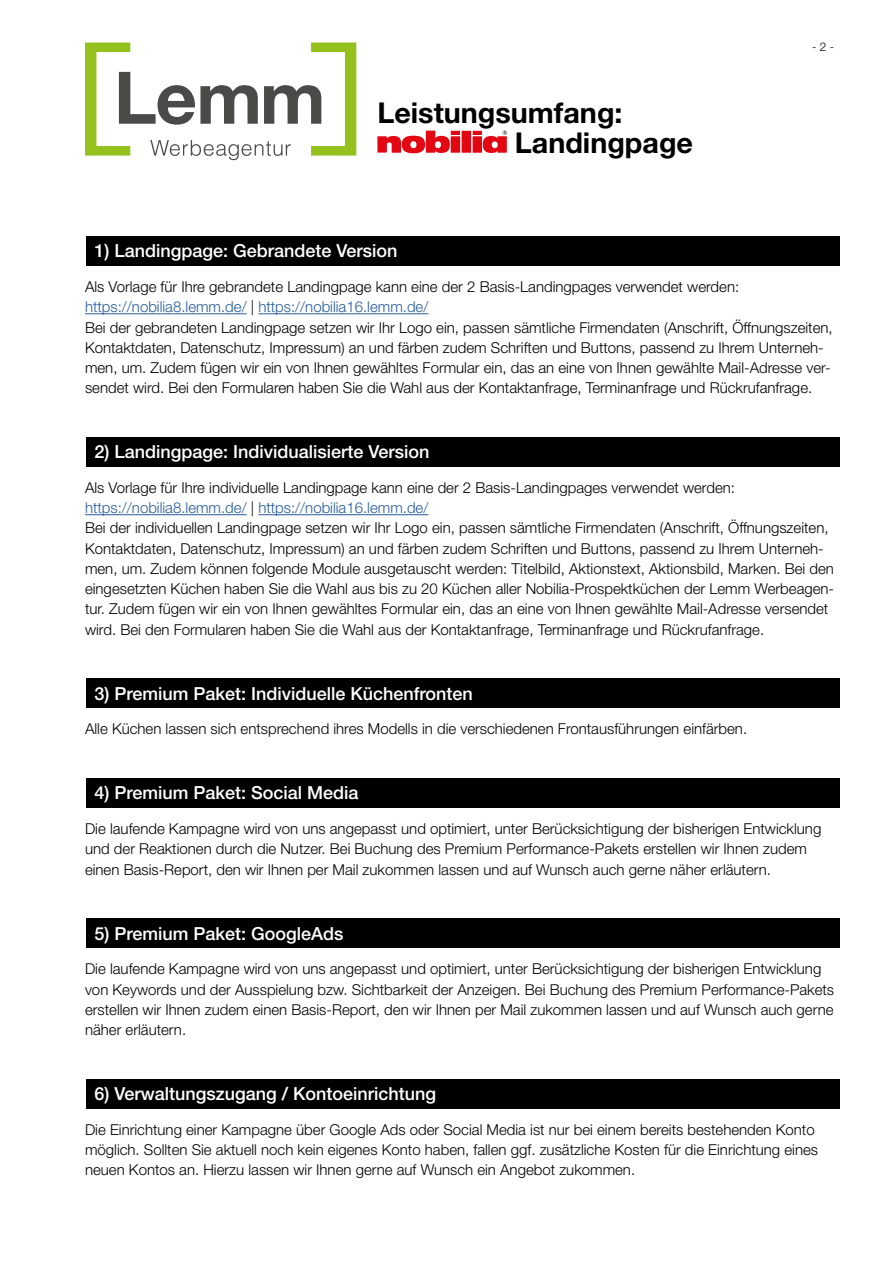
<style>
.page{position:relative;width:893px;height:1263px;background:#fff}
.page>*{position:absolute;margin:0;border:0;box-sizing:border-box;transform-origin:0 0}
.t1{font:700 28.65px/30.5px "Helvetica Neue LT Std";color:#000}
.t2{font:500 18px "Helvetica Neue LT Std";color:#fff}
.t3{font:300 15px/20.2px "Helvetica Neue LT Std";color:#000}
.t4{font:300 12px "Helvetica Neue LT Std";color:#000}
.s1{color:#275b9b}
</style>
<div class="page">
<svg style="left:377px;top:131px;width:130px;height:22px"></svg>
<svg style="left:85px;top:43px;width:271px;height:117px"></svg>
<hr style="left:85px;top:313px;width:162px;height:1px;background:#275b9b">
<hr style="left:258px;top:313px;width:170px;height:1px;background:#275b9b">
<div style="left:86px;top:236px;width:754px;height:30px;background:#000"></div>
<hr style="left:85px;top:514px;width:162px;height:1px;background:#275b9b">
<hr style="left:258px;top:514px;width:170px;height:1px;background:#275b9b">
<div style="left:86px;top:437px;width:754px;height:30px;background:#000"></div>
<div style="left:86px;top:678px;width:754px;height:30px;background:#000"></div>
<div style="left:86px;top:778px;width:754px;height:30px;background:#000"></div>
<div style="left:86px;top:918px;width:754px;height:30px;background:#000"></div>
<div style="left:86px;top:1079px;width:754px;height:29px;background:#000"></div>
<h1 class="t1" style="left:515px;top:97px;width:180px;text-indent:-137px">Leistungsumfang:<br>Landingpage</h1>
<p class="t2" style="left:94px;top:240px;width:305px">1) Landingpage: Gebrandete Version</p>
<p class="t4" style="left:812px;top:39px;width:23px">- 2 -</p>
<p class="t3" style="left:85px;top:276px;width:749px">Als Vorlage für Ihre gebrandete Landingpage kann eine der 2 Basis-Landingpages verwendet werden: <span class="s1">https://nobilia8.lemm.de/</span> | <span class="s1">https://nobilia16.lemm.de/<br></span>Bei der gebrandeten Landingpage setzen wir Ihr Logo ein, passen sämtliche Firmendaten (Anschrift, Öffnungszeiten, Kontaktdaten, Datenschutz, Impressum) an und färben zudem Schriften und Buttons, passend zu Ihrem Unterneh&shy;men, um. Zudem fügen wir ein von Ihnen gewähltes Formular ein, das an eine von Ihnen gewählte Mail-Adresse ver&shy;sendet wird. Bei den Formularen haben Sie die Wahl aus der Kontaktanfrage, Terminanfrage und Rückrufanfrage.</p>
<p class="t2" style="left:94px;top:441px;width:337px">2) Landingpage: Individualisierte Version</p>
<p class="t3" style="left:85px;top:477px;width:751px">Als Vorlage für Ihre individuelle Landingpage kann eine der 2 Basis-Landingpages verwendet werden: <span class="s1">https://nobilia8.lemm.de/</span> | <span class="s1">https://nobilia16.lemm.de/<br></span>Bei der individuellen Landingpage setzen wir Ihr Logo ein, passen sämtliche Firmendaten (Anschrift, Öffnungszeiten, Kontaktdaten, Datenschutz, Impressum) an und färben zudem Schriften und Buttons, passend zu Ihrem Unterneh&shy;men, um. Zudem können folgende Module ausgetauscht werden: Titelbild, Aktionstext, Aktionsbild, Marken. Bei den eingesetzten Küchen haben Sie die Wahl aus bis zu 20 Küchen aller Nobilia-Prospektküchen der Lemm Werbeagen&shy;tur. Zudem fügen wir ein von Ihnen gewähltes Formular ein, das an eine von Ihnen gewählte Mail-Adresse versendet wird. Bei den Formularen haben Sie die Wahl aus der Kontaktanfrage, Terminanfrage und Rückrufanfrage.</p>
<p class="t2" style="left:94px;top:682px;width:380px">3) Premium Paket: Individuelle Küchenfronten</p>
<p class="t3" style="left:85px;top:719px;width:664px">Alle Küchen lassen sich entsprechend ihres Modells in die verschiedenen Frontausführungen einfärben.</p>
<p class="t2" style="left:94px;top:782px;width:266px">4) Premium Paket: Social Media</p>
<p class="t3" style="left:85px;top:818px;width:738px">Die laufende Kampagne wird von uns angepasst und optimiert, unter Berücksichtigung der bisherigen Entwicklung und der Reaktionen durch die Nutzer. Bei Buchung des Premium Performance-Pakets erstellen wir Ihnen zudem einen Basis-Report, den wir Ihnen per Mail zukommen lassen und auf Wunsch auch gerne näher erläutern.</p>
<p class="t2" style="left:94px;top:922px;width:251px">5) Premium Paket: GoogleAds</p>
<p class="t3" style="left:85px;top:958px;width:751px">Die laufende Kampagne wird von uns angepasst und optimiert, unter Berücksichtigung der bisherigen Entwicklung von Keywords und der Ausspielung bzw. Sichtbarkeit der Anzeigen. Bei Buchung des Premium Performance-Pakets erstellen wir Ihnen zudem einen Basis-Report, den wir Ihnen per Mail zukommen lassen und auf Wunsch auch gerne näher erläutern.</p>
<p class="t2" style="left:94px;top:1083px;width:343px">6) Verwaltungszugang / Kontoeinrichtung</p>
<p class="t3" style="left:85px;top:1119px;width:734px">Die Einrichtung einer Kampagne über Google Ads oder Social Media ist nur bei einem bereits bestehenden Konto möglich. Sollten Sie aktuell noch kein eigenes Konto haben, fallen ggf. zusätzliche Kosten für die Einrichtung eines neuen Kontos an. Hierzu lassen wir Ihnen gerne auf Wunsch ein Angebot zukommen.</p>
</div>
